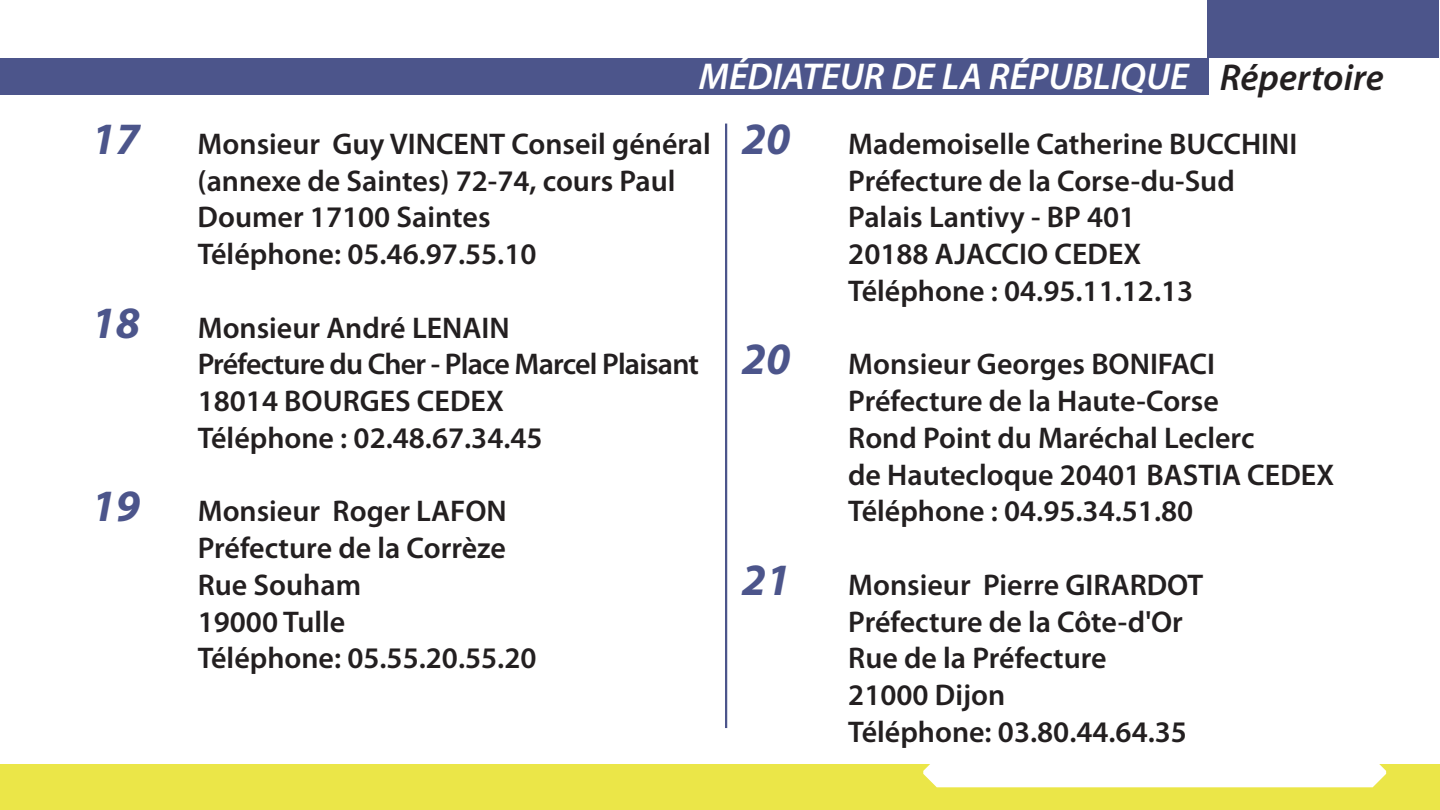
<style>
.page{position:relative;width:1440px;height:810px;background:#fff}
.page>*{position:absolute;margin:0;border:0;box-sizing:border-box;transform-origin:0 0}
.t1{font:italic 700 45px "Myriad Pro";color:#4c558b}
.t2{font:italic 600 37.5px "Myriad Pro";color:#fff}
.t3{font:600 30px/36.8px "Myriad Pro";color:#231f20}
.s1{color:#231f20}
</style>
<div class="page">
<div style="left:0;top:59px;width:1212px;height:36px;background:#4c558b"></div>
<div style="left:1208px;top:0;width:231px;height:85px;background:#4c558b"></div>
<div style="left:0;top:764px;width:1440px;height:46px;background:#ebe648"></div>
<div style="left:923px;top:764px;width:463px;height:23px;background:#fff"></div>
<div style="left:1209px;top:58px;width:230px;height:49px;background:#fff"></div>
<hr style="left:725px;top:124px;width:2px;height:604px;background:#4c558b">
<p class="t2" style="left:699px;top:63px;width:686px">MÉDIATEUR DE LA RÉPUBLIQUE <span class="s1">Répertoire</span></p>
<p class="t1" style="left:91px;top:122px;width:50px">17</p>
<p class="t3" style="left:198px;top:128px;width:515px">Monsieur Guy VINCENT Conseil général (annexe de Saintes) 72-74, cours Paul<br>Doumer 17100 Saintes<br>Téléphone: 05.46.97.55.10</p>
<p class="t1" style="left:91px;top:306px;width:50px">18</p>
<p class="t3" style="left:198px;top:312px;width:503px">Monsieur André LENAIN<br>Préfecture du Cher - Place Marcel Plaisant<br>18014 BOURGES CEDEX<br>Téléphone : 02.48.67.34.45</p>
<p class="t1" style="left:91px;top:489px;width:50px">19</p>
<p class="t3" style="left:198px;top:495px;width:340px">Monsieur Roger LAFON<br>Préfecture de la Corrèze<br>Rue Souham<br>19000 Tulle<br>Téléphone: 05.55.20.55.20</p>
<p class="t1" style="left:742px;top:122px;width:50px">20</p>
<p class="t3" style="left:848px;top:128px;width:451px">Mademoiselle Catherine BUCCHINI<br>Préfecture de la Corse-du-Sud<br>Palais Lantivy - BP 401<br>20188 AJACCIO CEDEX<br>Téléphone : 04.95.11.12.13</p>
<p class="t1" style="left:742px;top:342px;width:50px">20</p>
<p class="t3" style="left:848px;top:348px;width:487px">Monsieur Georges BONIFACI<br>Préfecture de la Haute-Corse<br>Rond Point du Maréchal Leclerc<br>de Hautecloque 20401 BASTIA CEDEX<br>Téléphone : 04.95.34.51.80</p>
<p class="t1" style="left:742px;top:563px;width:50px">21</p>
<p class="t3" style="left:848px;top:569px;width:357px">Monsieur Pierre GIRARDOT<br>Préfecture de la Côte-d'Or<br>Rue de la Préfecture<br>21000 Dijon<br>Téléphone: 03.80.44.64.35</p>
</div>
